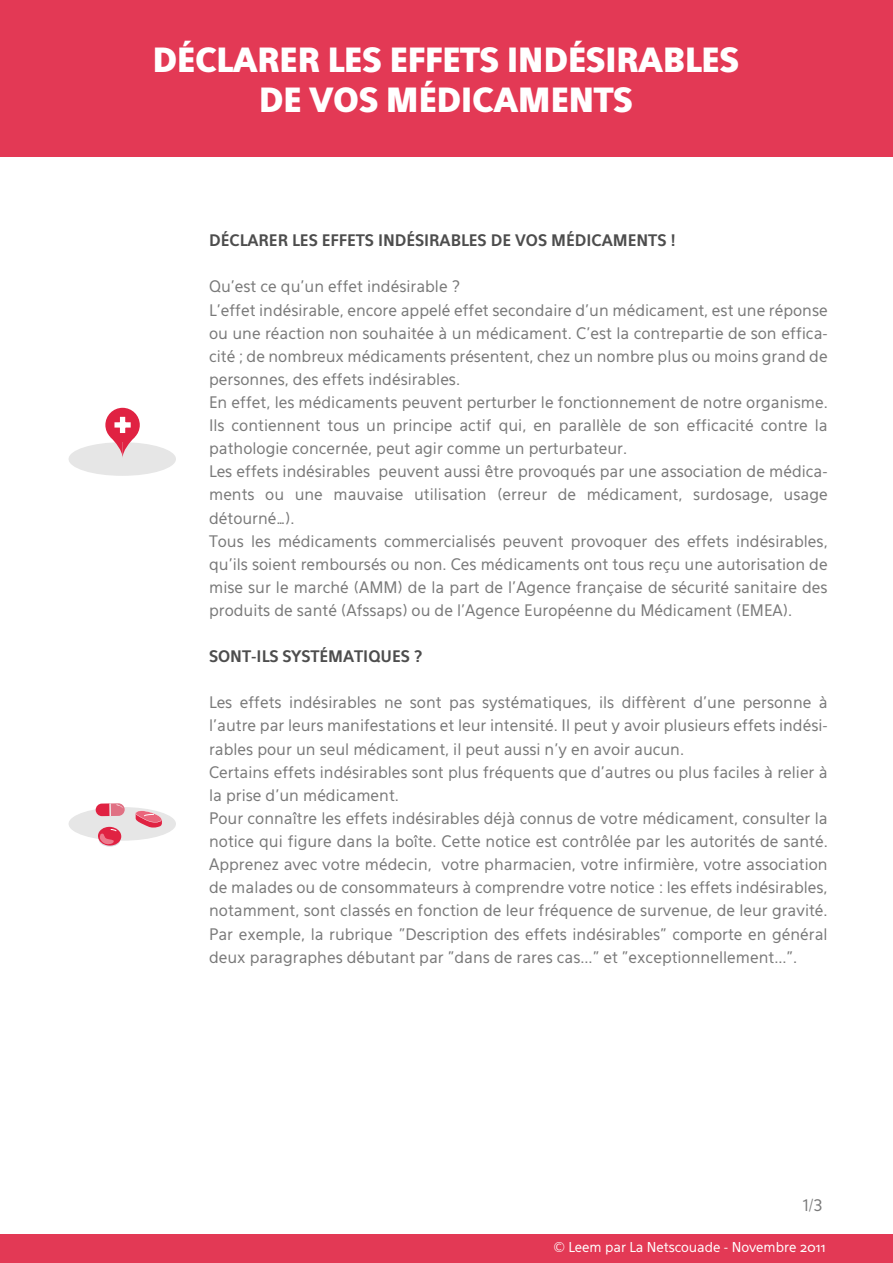
<style>
.page{position:relative;width:893px;height:1263px;background:#fff}
.page>*{position:absolute;margin:0;border:0;box-sizing:border-box;transform-origin:0 0}
.t1{font:900 33px/39.6px "Eau Sans";letter-spacing:-.015em;color:#fff;text-align:center}
.t2{font:15.75px/23.1px "Eau Sans";color:#797979}
.t3{font:15.75px "Eau Sans Bold Os F";color:#4d4d4d}
.t4{font:13.5px "Eau Sans Book Os F";letter-spacing:-.005em;color:#fff}
</style>
<div class="page">
<div style="left:0;top:0;width:892px;height:156px;background:#e33955"></div>
<div style="left:69px;top:442px;width:107px;height:34px;background:#e6e6e6;border-radius:50%"></div>
<div style="left:69px;top:807px;width:107px;height:34px;background:#e6e6e6;border-radius:50%"></div>
<div style="left:105px;top:408px;width:35px;height:34px;background:#e02242;border-radius:50%"></div>
<svg style="left:110px;top:416px;width:25px;height:41px"></svg>
<div style="left:0;top:1235px;width:892px;height:28px;background:#e33955"></div>
<svg style="left:96px;top:803px;width:29px;height:13px"></svg>
<svg style="left:135px;top:811px;width:27px;height:17px"></svg>
<svg style="left:99px;top:833px;width:21px;height:14px"></svg>
<div style="left:98px;top:827px;width:23px;height:19px;background:#e02242;border-radius:50%"></div>
<svg style="left:99px;top:829px;width:17px;height:17px"></svg>
<h1 class="t1" style="left:152px;top:40px;width:588px">DÉCLARER LES EFFETS INDÉSIRABLES<br>DE VOS MÉDICAMENTS</h1>
<p class="t3" style="left:209px;top:231px;width:468px">DÉCLARER LES EFFETS INDÉSIRABLES DE VOS MÉDICAMENTS !</p>
<p class="t2" style="left:209px;top:275px;width:620px">Qu’est ce qu’un effet indésirable ?<br>L’effet indésirable, encore appelé effet secondaire d’un médicament, est une réponse ou une réaction non souhaitée à un médicament. C’est la contrepartie de son effica&shy;cité ; de nombreux médicaments présentent, chez un nombre plus ou moins grand de personnes, des effets indésirables.<br>En effet, les médicaments peuvent perturber le fonctionnement de notre organisme.<br>Ils contiennent tous un principe actif qui, en parallèle de son efficacité contre la pathologie concernée, peut agir comme un perturbateur.<br>Les effets indésirables peuvent aussi être provoqués par une association de médica&shy;ments ou une mauvaise utilisation (erreur de médicament, surdosage, usage détourné…).<br>Tous les médicaments commercialisés peuvent provoquer des effets indésirables, qu’ils soient remboursés ou non. Ces médicaments ont tous reçu une autorisation de mise sur le marché (AMM) de la part de l’Agence française de sécurité sanitaire des produits de santé (Afssaps) ou de l’Agence Européenne du Médicament (EMEA).</p>
<p class="t3" style="left:209px;top:647px;width:215px">SONT-ILS SYSTÉMATIQUES ?</p>
<p class="t2" style="left:209px;top:691px;width:620px">Les effets indésirables ne sont pas systématiques, ils diffèrent d’une personne à l’autre par leurs manifestations et leur intensité. Il peut y avoir plusieurs effets indési&shy;rables pour un seul médicament, il peut aussi n’y en avoir aucun.<br>Certains effets indésirables sont plus fréquents que d’autres ou plus faciles à relier à la prise d’un médicament.<br>Pour connaître les effets indésirables déjà connus de votre médicament, consulter la notice qui figure dans la boîte. Cette notice est contrôlée par les autorités de santé.<br>Apprenez avec votre médecin, votre pharmacien, votre infirmière, votre association de malades ou de consommateurs à comprendre votre notice : les effets indésirables, notamment, sont classés en fonction de leur fréquence de survenue, de leur gravité.<br>Par exemple, la rubrique "Description des effets indésirables" comporte en général deux paragraphes débutant par "dans de rares cas..." et "exceptionnellement...".</p>
<p class="t2" style="left:802px;top:1194px;width:21px">1/3</p>
<p class="t4" style="left:553px;top:1240px;width:274px">© Leem par La Netscouade - Novembre 2011</p>
</div>
